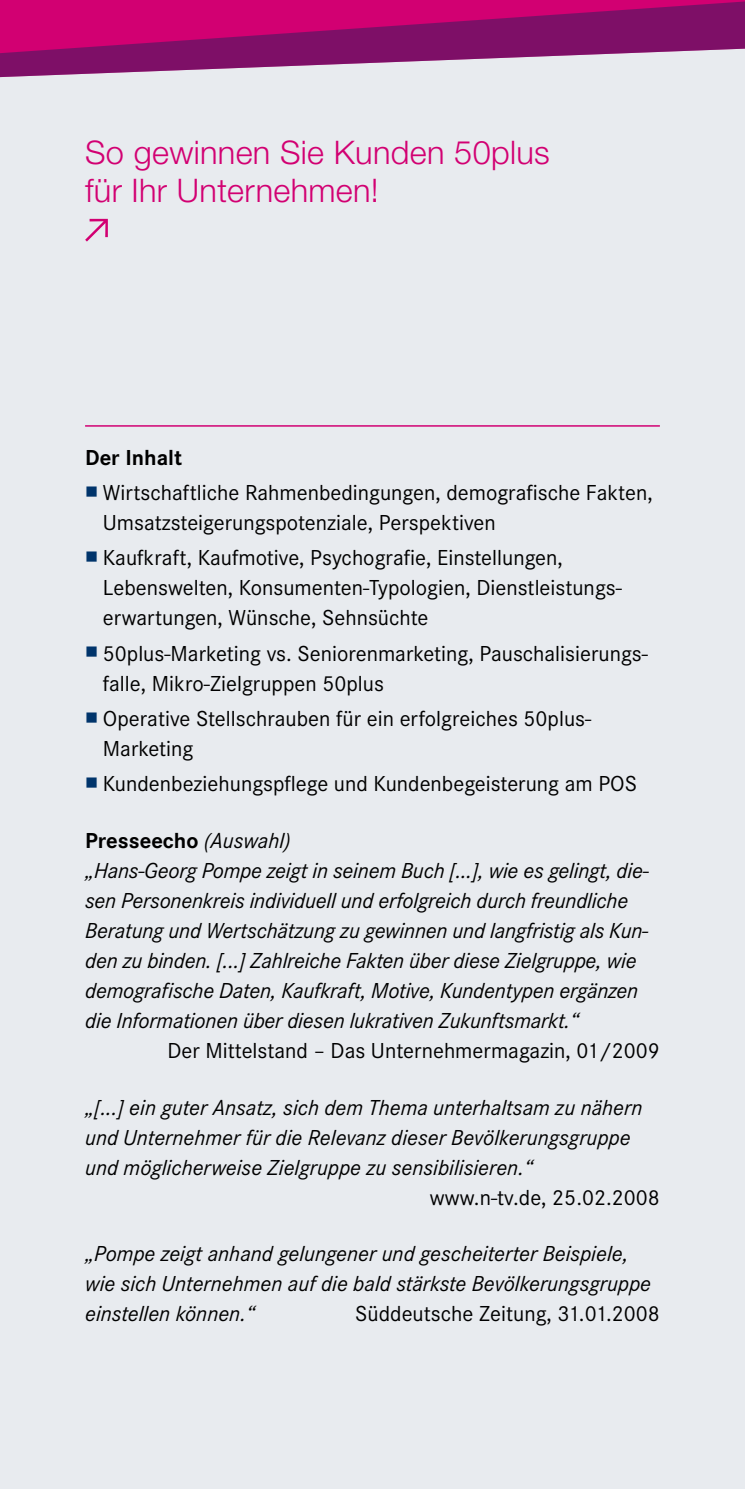
<style>
.page{position:relative;width:745px;height:1489px;background:#fff}
.page>*{position:absolute;margin:0;border:0;box-sizing:border-box;transform-origin:0 0}
.t1{font:300 32.5px/37.5px "Helvetica Neue LT Std";letter-spacing:.01em;color:#d20072}
.t2{font:italic 22.5px/30px "Corporate STOT";letter-spacing:-.01em;color:#000}
.t3{font:22.5px/30px "Corporate S";color:#000}
.t4{font:700 22.5px "Corporate S";color:#000}
.s1{color:#00346b}
.s2{font-family:"Corporate STOT";font-weight:400;font-style:italic}
</style>
<div class="page">
<div style="left:0;top:0;width:744px;height:1488px;background:#e8ebef"></div>
<svg style="left:0;top:0;width:744px;height:78px"></svg>
<hr style="left:85px;top:425px;width:574px;height:1px;background:#d20072">
<svg style="left:85px;top:219px;width:23px;height:22px"></svg>
<h1 class="t1" style="left:85px;top:133px;width:466px">So gewinnen Sie Kunden 50plus für Ihr Unternehmen!</h1>
<p class="t4" style="left:85px;top:444px;width:98px">Der Inhalt</p>
<p class="t3" style="left:103px;top:477px;width:551px;text-indent:-18px"><span class="s1">■</span> Wirtschaftliche Rahmenbedingungen, demografische Fakten,<br>Umsatzsteigerungspotenziale, Perspektiven</p>
<p class="t3" style="left:103px;top:543px;width:520px;text-indent:-18px"><span class="s1">■</span> Kaufkraft, Kaufmotive, Psychografie, Einstellungen,<br>Lebenswelten, Konsumenten-Typologien, Dienstleistungs&shy;erwartungen, Wünsche, Sehnsüchte</p>
<p class="t3" style="left:103px;top:638px;width:546px;text-indent:-18px"><span class="s1">■</span> 50plus-Marketing vs. Seniorenmarketing, Pauschalisierungs&shy;falle, Mikro-Zielgruppen 50plus</p>
<p class="t3" style="left:103px;top:703px;width:489px;text-indent:-18px"><span class="s1">■</span> Operative Stellschrauben für ein erfolgreiches 50plus-<br>Marketing</p>
<p class="t3" style="left:85px;top:769px;width:553px"><span class="s1">■</span> Kundenbeziehungspflege und Kundenbegeisterung am POS</p>
<p class="t4" style="left:85px;top:827px;width:207px">Presseecho <span class="s2">(Auswahl)</span></p>
<p class="t2" style="left:85px;top:855px;width:565px">„Hans-Georg Pompe zeigt in seinem Buch [...], wie es gelingt, die&shy;sen Personenkreis individuell und erfolgreich durch freundliche Beratung und Wertschätzung zu gewinnen und langfristig als Kun&shy;den zu binden. [...] Zahlreiche Fakten über diese Zielgruppe, wie demografische Daten, Kaufkraft, Motive, Kundentypen ergänzen die Informationen über diesen lukrativen Zukunftsmarkt.“</p>
<p class="t3" style="left:167px;top:1035px;width:493px">Der Mittelstand – Das Unternehmermagazin, 01/2009</p>
<p class="t2" style="left:85px;top:1092px;width:558px">„[...] ein guter Ansatz, sich dem Thema unterhaltsam zu nähern und Unternehmer für die Relevanz dieser Bevölkerungsgruppe und möglicherweise Zielgruppe zu sensibilisieren.“</p>
<p class="t3" style="left:429px;top:1182px;width:231px">www.n-tv.de, 25.02.2008</p>
<p class="t2" style="left:85px;top:1238px;width:567px">„Pompe zeigt anhand gelungener und gescheiterter Beispiele, wie sich Unternehmen auf die bald stärkste Bevölkerungsgruppe einstellen können.“</p>
<p class="t3" style="left:355px;top:1298px;width:306px">Süddeutsche Zeitung, 31.01.2008</p>
</div>
